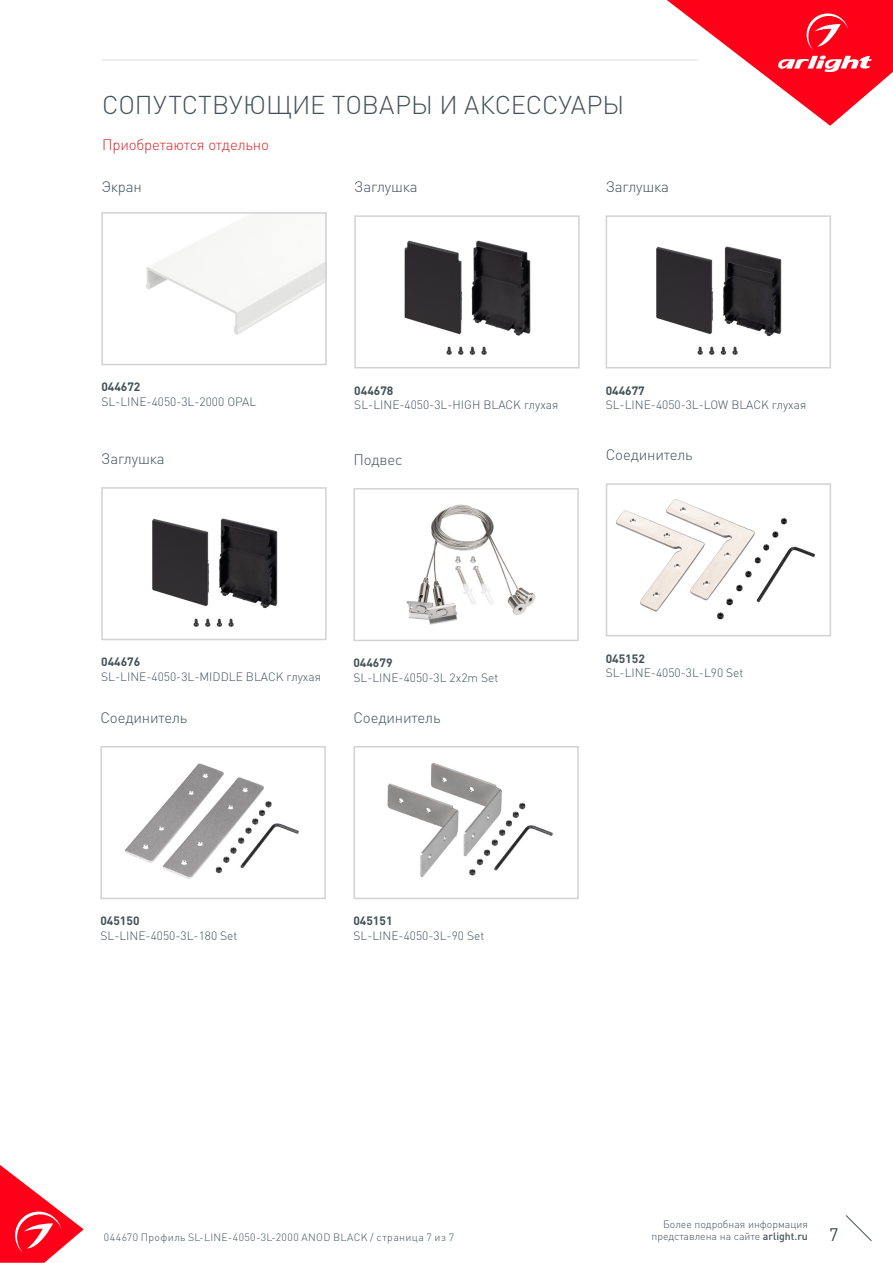
<style>
.page{position:relative;width:893px;height:1263px;background:#fff}
.page>*{position:absolute;margin:0;border:0;box-sizing:border-box;transform-origin:0 0}
.t1{font:300 25.5px "DIN Pro";color:#425159}
.t2{font:18px "DIN Pro";color:#425159}
.t3{font:300 15px "DIN Pro";letter-spacing:-.01em;color:#425159}
.t4{font:300 15px "DIN Pro";letter-spacing:-.01em;color:#d5262a}
.t5{font:300 12px "DIN Pro";color:#425159}
.t6{font:700 12px "DIN Pro";color:#425159}
.t7{font:300 10.5px "DIN Pro";letter-spacing:.04em;color:#425159}
.t8{font:300 10.5px "DIN Pro";color:#425159}
.s1{font-weight:500}
</style>
<div class="page">
<svg style="left:0;top:1165px;width:84px;height:98px"></svg>
<svg style="left:845px;top:1215px;width:27px;height:26px"></svg>
<svg style="left:667px;top:0;width:226px;height:126px"></svg>
<hr style="left:102px;top:60px;width:595px;height:1px;background:#dcdddf">
<img style="left:404px;top:240px;width:127px;height:115px">
<div style="left:354px;top:215px;width:226px;height:153px;border:2px solid #d1d2d4"></div>
<img style="left:656px;top:246px;width:126px;height:109px">
<div style="left:606px;top:215px;width:225px;height:153px;border:2px solid #d1d2d4"></div>
<img style="left:152px;top:518px;width:126px;height:109px">
<div style="left:101px;top:487px;width:226px;height:153px;border:2px solid #d1d2d4"></div>
<img style="left:146px;top:215px;width:178px;height:120px">
<div style="left:101px;top:212px;width:226px;height:153px;border:2px solid #d1d2d4"></div>
<img style="left:124px;top:763px;width:175px;height:116px">
<div style="left:100px;top:746px;width:226px;height:153px;border:2px solid #d1d2d4"></div>
<img style="left:387px;top:762px;width:166px;height:116px">
<div style="left:353px;top:746px;width:226px;height:153px;border:2px solid #d1d2d4"></div>
<img style="left:616px;top:499px;width:200px;height:121px">
<div style="left:606px;top:483px;width:225px;height:153px;border:2px solid #d1d2d4"></div>
<img style="left:406px;top:504px;width:130px;height:121px">
<div style="left:353px;top:488px;width:226px;height:153px;border:2px solid #d1d2d4"></div>
<p class="t1" style="left:102px;top:87px;width:524px">СОПУТСТВУЮЩИЕ ТОВАРЫ И АКСЕССУАРЫ</p>
<p class="t4" style="left:102px;top:134px;width:168px">Приобретаются отдельно</p>
<p class="t3" style="left:101px;top:177px;width:42px">Экран</p>
<p class="t3" style="left:354px;top:177px;width:65px">Заглушка</p>
<p class="t3" style="left:606px;top:177px;width:65px">Заглушка</p>
<p class="t6" style="left:101px;top:379px;width:41px">044672</p>
<p class="t5" style="left:101px;top:393px;width:156px">SL-LINE-4050-3L-2000 OPAL</p>
<p class="t3" style="left:101px;top:448px;width:65px">Заглушка</p>
<p class="t6" style="left:354px;top:382px;width:41px">044678</p>
<p class="t5" style="left:354px;top:397px;width:206px">SL-LINE-4050-3L-HIGH BLACK глухая</p>
<p class="t3" style="left:353px;top:449px;width:51px">Подвес</p>
<p class="t6" style="left:606px;top:382px;width:41px">044677</p>
<p class="t5" style="left:606px;top:397px;width:202px">SL-LINE-4050-3L-LOW BLACK глухая</p>
<p class="t3" style="left:606px;top:445px;width:89px">Соединитель</p>
<p class="t6" style="left:101px;top:654px;width:41px">044676</p>
<p class="t5" style="left:101px;top:668px;width:221px">SL-LINE-4050-3L-MIDDLE BLACK глухая</p>
<p class="t6" style="left:353px;top:655px;width:41px">044679</p>
<p class="t5" style="left:353px;top:669px;width:146px">SL-LINE-4050-3L 2x2m Set</p>
<p class="t6" style="left:606px;top:650px;width:41px">045152</p>
<p class="t5" style="left:606px;top:664px;width:139px">SL-LINE-4050-3L-L90 Set</p>
<p class="t3" style="left:100px;top:707px;width:89px">Соединитель</p>
<p class="t3" style="left:353px;top:707px;width:89px">Соединитель</p>
<p class="t6" style="left:100px;top:913px;width:41px">045150</p>
<p class="t5" style="left:100px;top:927px;width:139px">SL-LINE-4050-3L-180 Set</p>
<p class="t6" style="left:353px;top:913px;width:41px">045151</p>
<p class="t5" style="left:353px;top:927px;width:132px">SL-LINE-4050-3L-90 Set</p>
<p class="t8" style="left:663px;top:1216px;width:146px">Более подробная информация</p>
<p class="t8" style="left:651px;top:1229px;width:158px">представлена на сайте <span class="s1">arlight.ru</span></p>
<p class="t7" style="left:104px;top:1230px;width:352px">044670 Профиль SL-LINE-4050-3L-2000 ANOD BLACK / страница 7 из 7</p>
<h2 class="t2" style="left:829px;top:1222px;width:11px">7</h2>
</div>
